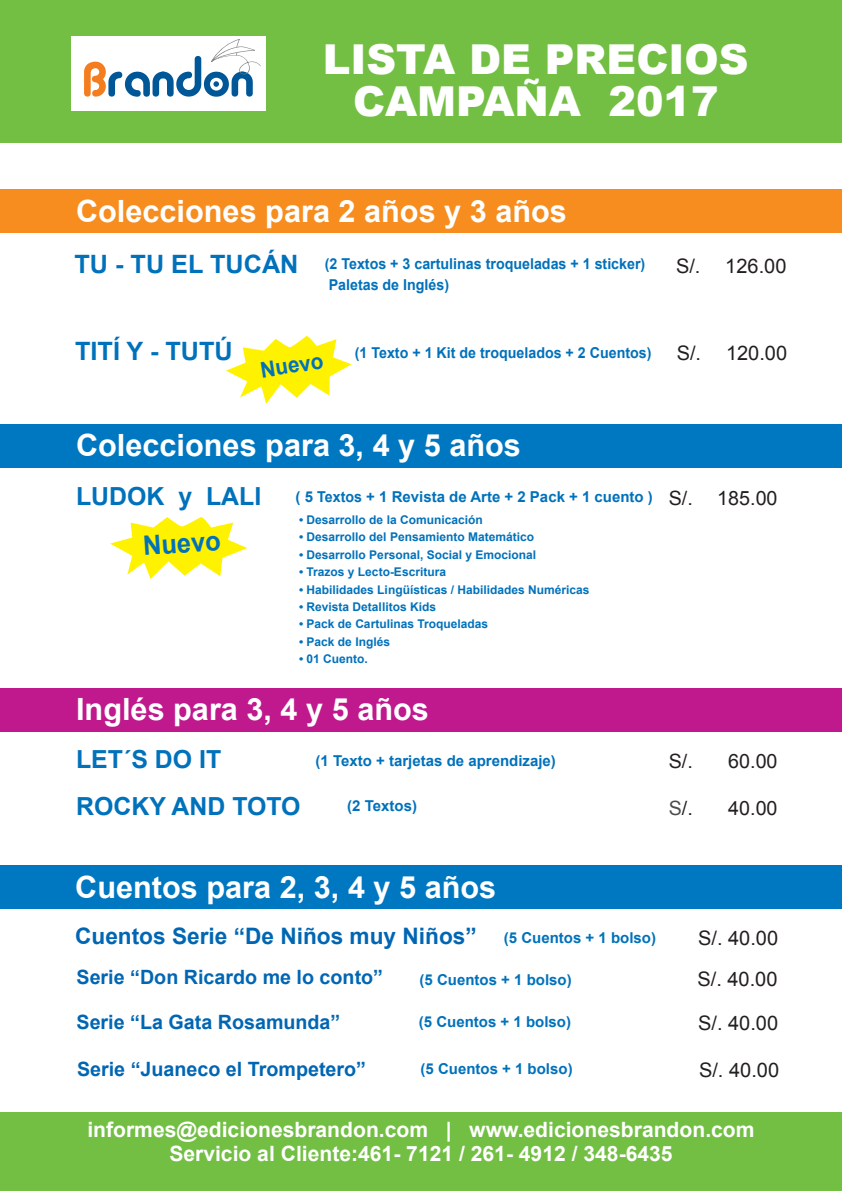
<style>
.page{position:relative;width:842px;height:1191px;background:#fff}
.page>*{position:absolute;margin:0;border:0;box-sizing:border-box;transform-origin:0 0}
.t1{font:900 41.2px/41.2px "Arial";color:#fff;text-align:center}
.t2{font:700 30.7px "Arial";color:#fff}
.t3{font:700 26.8px "Arial";color:#0071bb;scale:.95 1}
.t4{font:700 25.3px "Arial";color:#0071bb}
.t5{font:700 24.9px "Arial";color:#0071bb}
.t6{font:700 22.7px "Arial";color:#0066b3}
.t7{font:700 21.8px "Arial";color:#0071bb;scale:.95 1}
.t8{font:700 21.1px/23.2px "Arial";color:#fff;text-align:center}
.t9{font:20px "Arial";color:#231f20}
.t10{font:700 19.7px "Arial";color:#0066b3}
.t11{font:19.7px "Arial";color:#231f20}
.t12{font:700 15px "Arial";color:#0071bb}
.t13{font:700 15px/20.8px "Arial";color:#0071bb;scale:.95 1}
.t14{font:700 12px "Arial";color:#0071bb}
.s1{color:#4d4d4f}
</style>
<div class="page">
<svg style="left:226px;top:336px;width:125px;height:68px"></svg>
<svg style="left:110px;top:517px;width:137px;height:62px"></svg>
<div style="left:0;top:688px;width:842px;height:44px;background:#bf198d"></div>
<div style="left:0;top:0;width:842px;height:142px;background:#72bf44"></div>
<div style="left:0;top:189px;width:842px;height:44px;background:#f78d1e"></div>
<div style="left:0;top:424px;width:842px;height:43px;background:#0078c1"></div>
<div style="left:0;top:865px;width:842px;height:43px;background:#0078c1"></div>
<div style="left:0;top:1112px;width:842px;height:79px;background:#72bf44"></div>
<div style="left:71px;top:36px;width:195px;height:75px;background:#fff"></div>
<svg style="left:84px;top:39px;width:177px;height:58px"></svg>
<h1 class="t1" style="left:323px;top:38px;width:427px">LISTA DE PRECIOS<br>CAMPAÑA 2017</h1>
<h2 class="t2" style="left:76px;top:190px;width:492px">Colecciones para 2 años y 3 años</h2>
<h3 class="t4" style="left:74px;top:247px;width:226px">TU - TU EL TUCÁN</h3>
<h3 class="t9" style="left:676px;top:253px;width:112px">S/. 126.00</h3>
<p class="t13" style="left:325px;top:253px;width:339px">(2 Textos + 3 cartulinas troqueladas + 1 sticker)<br>Paletas de Inglés)</p>
<h3 class="t4" style="left:75px;top:334px;width:159px">TITÍ Y - TUTÚ</h3>
<h3 class="t9" style="left:677px;top:340px;width:112px">S/. 120.00</h3>
<p class="t13" style="left:355px;top:343px;width:314px">(1 Texto + 1 Kit de troquelados + 2 Cuentos)</p>
<h3 class="t7" style="left:258px;top:356px;width:68px;rotate:-9deg">Nuevo</h3>
<h2 class="t2" style="left:76px;top:425px;width:446px">Colecciones para 3, 4 y 5 años</h2>
<h3 class="t5" style="left:76px;top:480px;width:187px">LUDOK y LALI</h3>
<h3 class="t11" style="left:669px;top:485px;width:110px">S/. 185.00</h3>
<p class="t12" style="left:296px;top:486px;width:359px">( 5 Textos + 1 Revista de Arte + 2 Pack + 1 cuento )</p>
<h3 class="t3" style="left:142px;top:527px;width:83px;rotate:-4deg">Nuevo</h3>
<p class="t14" style="left:299px;top:512px;width:185px">• Desarrollo de la Comunicación</p>
<p class="t14" style="left:299px;top:529px;width:236px">• Desarrollo del Pensamiento Matemático</p>
<p class="t14" style="left:299px;top:546px;width:238px">• Desarrollo Personal, Social y Emocional</p>
<p class="t14" style="left:299px;top:564px;width:148px">• Trazos y Lecto-Escritura</p>
<p class="t14" style="left:299px;top:581px;width:292px">• Habilidades Lingüísticas / Habilidades Numéricas</p>
<p class="t14" style="left:299px;top:598px;width:138px">• Revista Detallitos Kids</p>
<p class="t14" style="left:299px;top:616px;width:190px">• Pack de Cartulinas Troqueladas</p>
<p class="t14" style="left:299px;top:633px;width:92px">• Pack de Inglés</p>
<p class="t14" style="left:299px;top:650px;width:70px">• 01 Cuento.</p>
<h2 class="t2" style="left:76px;top:689px;width:354px">Inglés para 3, 4 y 5 años</h2>
<h3 class="t5" style="left:76px;top:743px;width:147px">LET´S DO IT</h3>
<h3 class="t11" style="left:669px;top:748px;width:26px">S/.</h3>
<h3 class="t11" style="left:728px;top:748px;width:51px">60.00</h3>
<h3 class="t5" style="left:76px;top:790px;width:226px">ROCKY AND TOTO</h3>
<h3 class="t11" style="left:669px;top:795px;width:26px"><span class="s1">S</span>/.</h3>
<h3 class="t11" style="left:728px;top:795px;width:51px">40.00</h3>
<p class="t12" style="left:316px;top:750px;width:242px">(1 Texto + tarjetas de aprendizaje)</p>
<p class="t12" style="left:347px;top:795px;width:71px">(2 Textos)</p>
<h2 class="t2" style="left:75px;top:866px;width:422px">Cuentos para 2, 3, 4 y 5 años</h2>
<h3 class="t6" style="left:75px;top:920px;width:403px">Cuentos Serie “De Niños muy Niños”</h3>
<h3 class="t9" style="left:698px;top:924px;width:82px">S/. 40.00</h3>
<p class="t12" style="left:420px;top:969px;width:154px">(5 Cuentos + 1 bolso)</p>
<p class="t12" style="left:419px;top:1011px;width:154px">(5 Cuentos + 1 bolso)</p>
<p class="t12" style="left:420px;top:1059px;width:154px">(5 Cuentos + 1 bolso)</p>
<p class="t12" style="left:504px;top:927px;width:154px">(5 Cuentos + 1 bolso)</p>
<h3 class="t10" style="left:77px;top:964px;width:308px">Serie “Don Ricardo me lo conto”</h3>
<h3 class="t10" style="left:77px;top:1009px;width:265px">Serie “La Gata Rosamunda”</h3>
<h3 class="t9" style="left:697px;top:965px;width:82px">S/. 40.00</h3>
<h3 class="t9" style="left:698px;top:1009px;width:82px">S/. 40.00</h3>
<h3 class="t9" style="left:699px;top:1057px;width:82px">S/. 40.00</h3>
<h3 class="t10" style="left:77px;top:1055px;width:291px">Serie “Juaneco el Trompetero”</h3>
<h3 class="t8" style="left:87px;top:1119px;width:669px">informes@edicionesbrandon.com | www.edicionesbrandon.com<br>Servicio al Cliente:461- 7121 / 261- 4912 / 348-6435</h3>
</div>
